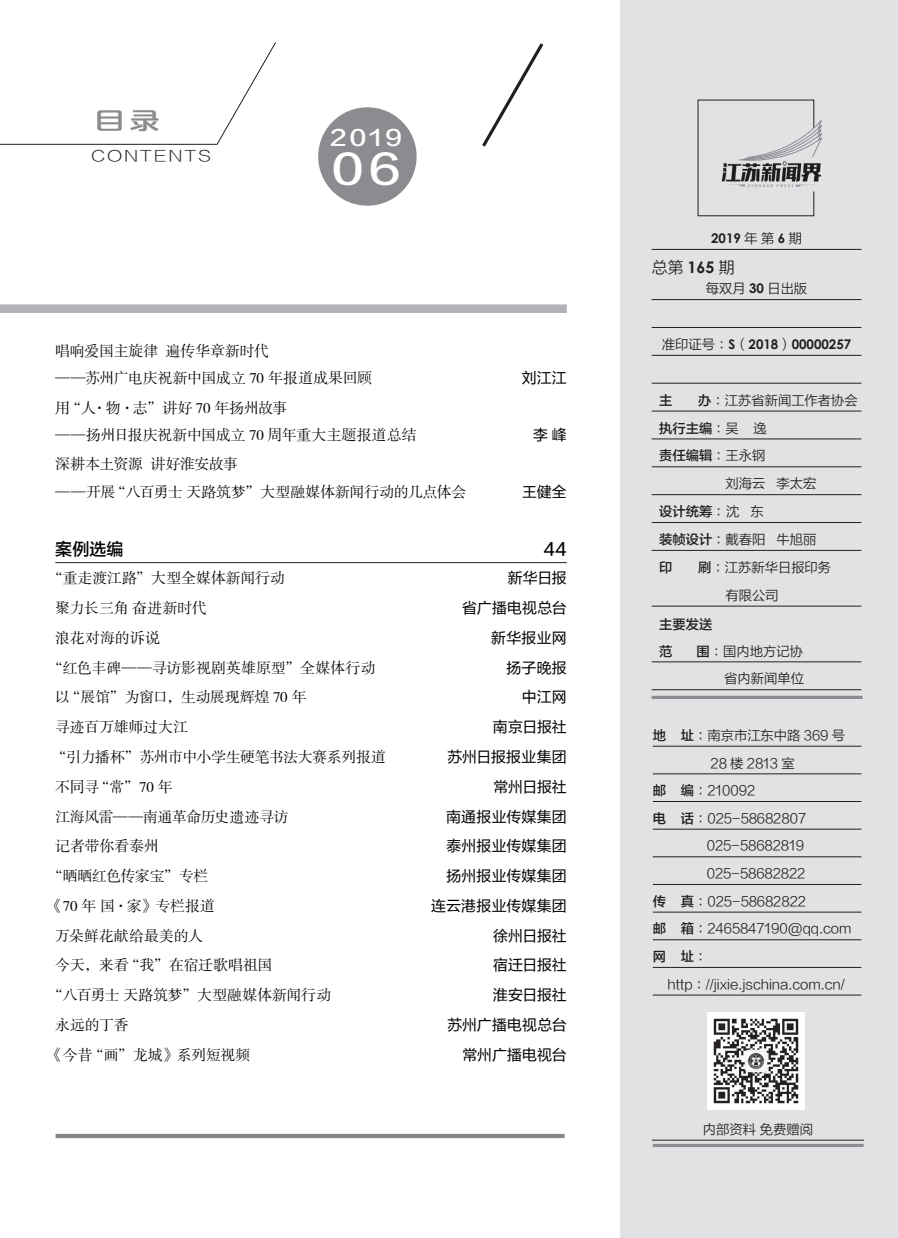
<style>
.page{position:relative;width:898px;height:1238px;background:#fff}
.page>*{position:absolute;margin:0;border:0;box-sizing:border-box;transform-origin:0 0}
.t1{font:40.35px "FZLTZHK XHRB GBK1 0";color:#fff;scale:1.2 1}
.t2{font:24.45px "FZPSZHJW XHRB GB1 0";color:#8a8c8f;scale:1.3 1}
.t3{font:21.3px "FZLTZHK XHRB GBK1 0";color:#fff;scale:1.2 1}
.cmgc-正文段落样式{font:16.95px "FZLTZHK XHRB GBK1 0";color:#030303}
.cmgc-正文段落样式-2{font:15.9px "FZLTXIHK XHRB GBK1 0";color:#231f20}
.cmgc-正文段落样式-3{font:14.85px "FZSSK GBK1 0";letter-spacing:-.015em;color:#030303}
.cmgc-正文段落样式-4{font:14.85px "FZLTHK XHRB GBK1 0";letter-spacing:.005em;color:#030303}
.cmgc-正文段落样式-5{font:14.85px "FZSSK GBK1 0";letter-spacing:.005em;color:#030303}
.t4{font:14.85px "FZLTXHK XHRB GBK1 0";letter-spacing:.1em;color:#231f20;scale:1.2 1}
.cmgc-目录段落样式线{font:13.35px/27.9px "FZLTXIHK XHRB GBK1 0";color:#231f20}
.cmgc-目录段落样式线-2{font:700 13.35px "Century Gothic";color:#231f20}
.cmgc-目录段落样式线-3{font:13.35px "FZLTZHK XHRB GBK1 0";color:#231f20}
.cmgc-目录段落样式下划线{font:13.35px "FZLTZHK XHRB GBK1 0";color:#231f20}
.s1{font-family:"FZLTXIHK XHRB GBK1 0";font-weight:400}
.s2{font-family:"Century Gothic";font-weight:700}
.s3{font-family:"FZLTZHK XHRB GBK1 0"}
.s4{font-family:"FZLTXIHK XHRB GBK1 0"}
</style>
<div class="page">
<div style="left:620px;top:0;width:277px;height:1237px;background:#e1e2e4"></div>
<svg style="left:651px;top:695px;width:211px;height:4px"></svg>
<hr style="left:652px;top:1143px;width:211px;height:3px;background:#8a8c8f">
<div style="left:56px;top:1133px;width:508px;height:5px;background:#868484"></div>
<hr style="left:651px;top:249px;width:210px;height:1px;background:#231f20">
<hr style="left:651px;top:299px;width:210px;height:1px;background:#231f20">
<hr style="left:651px;top:327px;width:210px;height:1px;background:#231f20">
<hr style="left:651px;top:355px;width:210px;height:1px;background:#231f20">
<hr style="left:651px;top:383px;width:210px;height:1px;background:#231f20">
<hr style="left:651px;top:411px;width:210px;height:1px;background:#231f20">
<hr style="left:651px;top:438px;width:210px;height:1px;background:#231f20">
<hr style="left:651px;top:466px;width:210px;height:1px;background:#231f20">
<hr style="left:651px;top:494px;width:210px;height:1px;background:#231f20">
<hr style="left:651px;top:522px;width:210px;height:1px;background:#231f20">
<hr style="left:651px;top:550px;width:210px;height:1px;background:#231f20">
<hr style="left:651px;top:606px;width:210px;height:1px;background:#231f20">
<hr style="left:651px;top:661px;width:210px;height:1px;background:#231f20">
<hr style="left:651px;top:689px;width:210px;height:1px;background:#231f20">
<hr style="left:652px;top:746px;width:209px;height:1px;background:#231f20">
<hr style="left:652px;top:773px;width:209px;height:1px;background:#231f20">
<hr style="left:652px;top:801px;width:209px;height:1px;background:#231f20">
<hr style="left:652px;top:828px;width:209px;height:1px;background:#231f20">
<hr style="left:652px;top:856px;width:209px;height:1px;background:#231f20">
<hr style="left:652px;top:884px;width:209px;height:1px;background:#231f20">
<hr style="left:652px;top:911px;width:209px;height:1px;background:#231f20">
<hr style="left:652px;top:939px;width:209px;height:1px;background:#231f20">
<hr style="left:652px;top:967px;width:209px;height:1px;background:#231f20">
<hr style="left:652px;top:994px;width:209px;height:1px;background:#231f20">
<div style="left:318px;top:107px;width:98px;height:99px;background:#8a8c8f;border-radius:50%"></div>
<div style="left:0;top:304px;width:566px;height:9px;background:#b2b3b7"></div>
<svg style="left:0;top:42px;width:276px;height:103px"></svg>
<svg style="left:482px;top:43px;width:62px;height:104px"></svg>
<svg style="left:697px;top:100px;width:125px;height:116px"></svg>
<hr style="left:651px;top:1139px;width:212px;height:1px;background:#231f20">
<img style="left:707px;top:1012px;width:97px;height:97px">
<hr style="left:55px;top:562px;width:511px;height:1px;background:#231f20">
<p class="t2" style="left:94px;top:107px;width:53px">目录</p>
<p class="t4" style="left:91px;top:147px;width:102px">CONTENTS</p>
<p class="t3" style="left:330px;top:125px;width:61px">2019</p>
<p class="t1" style="left:331px;top:147px;width:60px">06</p>
<p class="cmgc-正文段落样式-3" style="left:55px;top:343px;width:215px">唱响爱国主旋律 遍传华章新时代</p>
<p class="cmgc-正文段落样式-3" style="left:55px;top:370px;width:318px">——苏州广电庆祝新中国成立 70 年报道成果回顾</p>
<p class="cmgc-正文段落样式-4" style="left:521px;top:369px;width:47px">刘江江</p>
<p class="cmgc-正文段落样式-3" style="left:55px;top:400px;width:233px">用“人·物·志”讲好 70 年扬州故事</p>
<p class="cmgc-正文段落样式-3" style="left:55px;top:427px;width:363px">——扬州日报庆祝新中国成立 70 周年重大主题报道总结</p>
<p class="cmgc-正文段落样式-4" style="left:533px;top:426px;width:35px">李峰</p>
<p class="cmgc-正文段落样式-3" style="left:55px;top:456px;width:184px">深耕本土资源 讲好淮安故事</p>
<p class="cmgc-正文段落样式-3" style="left:55px;top:484px;width:412px">——开展“八百勇士 天路筑梦”大型融媒体新闻行动的几点体会</p>
<p class="cmgc-正文段落样式-4" style="left:522px;top:483px;width:46px">王健全</p>
<p class="cmgc-正文段落样式" style="left:55px;top:540px;width:70px">案例选编</p>
<p class="cmgc-正文段落样式" style="left:543px;top:540px;width:24px">44</p>
<p class="cmgc-正文段落样式-3" style="left:48px;top:570px;width:239px">“重走渡江路”大型全媒体新闻行动</p>
<p class="cmgc-正文段落样式-4" style="left:507px;top:570px;width:60px">新华日报</p>
<p class="cmgc-正文段落样式-3" style="left:55px;top:600px;width:153px">聚力长三角 奋进新时代</p>
<p class="cmgc-正文段落样式-4" style="left:462px;top:599px;width:106px">省广播电视总台</p>
<p class="cmgc-正文段落样式-5" style="left:55px;top:630px;width:106px">浪花对海的诉说</p>
<p class="cmgc-正文段落样式-4" style="left:491px;top:629px;width:77px">新华报业网</p>
<p class="cmgc-正文段落样式-5" style="left:48px;top:659px;width:329px">“红色丰碑——寻访影视剧英雄原型”全媒体行动</p>
<p class="cmgc-正文段落样式-4" style="left:506px;top:659px;width:62px">扬子晚报</p>
<p class="cmgc-正文段落样式-3" style="left:55px;top:689px;width:253px">以“展馆”为窗口，生动展现辉煌 70 年</p>
<p class="cmgc-正文段落样式-4" style="left:521px;top:689px;width:46px">中江网</p>
<p class="cmgc-正文段落样式-3" style="left:55px;top:719px;width:134px">寻迹百万雄师过大江</p>
<p class="cmgc-正文段落样式-4" style="left:492px;top:718px;width:75px">南京日报社</p>
<p class="cmgc-正文段落样式-3" style="left:51px;top:749px;width:336px">“引力播杯”苏州市中小学生硬笔书法大赛系列报道</p>
<p class="cmgc-正文段落样式-4" style="left:447px;top:748px;width:121px">苏州日报报业集团</p>
<p class="cmgc-正文段落样式-3" style="left:55px;top:779px;width:119px">不同寻“常”70 年</p>
<p class="cmgc-正文段落样式-4" style="left:493px;top:778px;width:75px">常州日报社</p>
<p class="cmgc-正文段落样式-3" style="left:55px;top:808px;width:234px">江海风雷——南通革命历史遗迹寻访</p>
<p class="cmgc-正文段落样式-4" style="left:446px;top:808px;width:122px">南通报业传媒集团</p>
<p class="cmgc-正文段落样式-3" style="left:55px;top:838px;width:105px">记者带你看泰州</p>
<p class="cmgc-正文段落样式-4" style="left:446px;top:838px;width:122px">泰州报业传媒集团</p>
<p class="cmgc-正文段落样式-3" style="left:48px;top:868px;width:162px">“晒晒红色传家宝”专栏</p>
<p class="cmgc-正文段落样式-4" style="left:446px;top:867px;width:122px">扬州报业传媒集团</p>
<p class="cmgc-正文段落样式-3" style="left:48px;top:898px;width:169px">《70 年 国·家》专栏报道</p>
<p class="cmgc-正文段落样式-4" style="left:431px;top:897px;width:137px">连云港报业传媒集团</p>
<p class="cmgc-正文段落样式-5" style="left:55px;top:927px;width:149px">万朵鲜花献给最美的人</p>
<p class="cmgc-正文段落样式-4" style="left:493px;top:927px;width:75px">徐州日报社</p>
<p class="cmgc-正文段落样式-3" style="left:55px;top:957px;width:218px">今天，来看“我”在宿迁歌唱祖国</p>
<p class="cmgc-正文段落样式-4" style="left:493px;top:957px;width:75px">宿迁日报社</p>
<p class="cmgc-正文段落样式-3" style="left:48px;top:987px;width:285px">“八百勇士 天路筑梦”大型融媒体新闻行动</p>
<p class="cmgc-正文段落样式-4" style="left:492px;top:986px;width:75px">淮安日报社</p>
<p class="cmgc-正文段落样式-3" style="left:55px;top:1017px;width:75px">永远的丁香</p>
<p class="cmgc-正文段落样式-4" style="left:447px;top:1016px;width:121px">苏州广播电视总台</p>
<p class="cmgc-正文段落样式-3" style="left:48px;top:1046px;width:204px">《今昔“画”龙城》系列短视频</p>
<p class="cmgc-正文段落样式-4" style="left:462px;top:1046px;width:106px">常州广播电视台</p>
<p class="cmgc-目录段落样式线-2" style="left:711px;top:228px;width:92px">2019 <span class="s1">年 第</span> 6 <span class="s1">期</span></p>
<p class="cmgc-正文段落样式-2" style="left:651px;top:259px;width:85px">总第 <span class="s2">165</span> 期</p>
<p class="cmgc-目录段落样式线" style="left:705px;top:275px;width:103px">每双月 <span class="s2">30</span> 日出版</p>
<p class="cmgc-目录段落样式线-2" style="left:661px;top:334px;width:191px"><span class="s1">准印证号：</span>S<span class="s1">（</span>2018<span class="s1">）</span>00000257</p>
<p class="cmgc-目录段落样式线-3" style="left:659px;top:393px;width:15px">主</p>
<p class="cmgc-目录段落样式线" style="left:698px;top:386px;width:161px"><span class="s3">办</span>：江苏省新闻工作者协会</p>
<p class="cmgc-目录段落样式线-3" style="left:659px;top:420px;width:109px">执行主编<span class="s4">：吴 逸</span></p>
<p class="cmgc-目录段落样式线-3" style="left:658px;top:448px;width:108px">责任编辑<span class="s4">：王永钢</span></p>
<p class="cmgc-目录段落样式线" style="left:725px;top:470px;width:92px">刘海云 李太宏</p>
<p class="cmgc-目录段落样式线-3" style="left:659px;top:504px;width:106px">设计统筹<span class="s4">：沈 东</span></p>
<p class="cmgc-目录段落样式线" style="left:659px;top:526px;width:159px"><span class="s3">装帧设计</span>：戴春阳 牛旭丽</p>
<p class="cmgc-目录段落样式线-3" style="left:658px;top:560px;width:15px">印</p>
<p class="cmgc-目录段落样式线" style="left:725px;top:553px;width:107px;text-indent:-27px"><span class="s3">刷</span>：江苏新华日报印务有限公司</p>
<p class="cmgc-目录段落样式下划线" style="left:658px;top:617px;width:55px">主要发送</p>
<p class="cmgc-目录段落样式线-3" style="left:659px;top:643px;width:15px">范</p>
<p class="cmgc-目录段落样式线" style="left:696px;top:637px;width:108px"><span class="s3">围</span>：国内地方记协</p>
<p class="cmgc-目录段落样式线" style="left:724px;top:665px;width:81px">省内新闻单位</p>
<p class="cmgc-目录段落样式线" style="left:652px;top:721px;width:194px"><span class="s3">地 址</span>：南京市江东中路 369 号</p>
<p class="cmgc-目录段落样式线" style="left:710px;top:749px;width:86px">28 楼 2813 室</p>
<p class="cmgc-目录段落样式线" style="left:652px;top:777px;width:104px"><span class="s3">邮 编</span>：210092</p>
<p class="cmgc-目录段落样式线" style="left:652px;top:804px;width:155px"><span class="s3">电 话</span>：025-58682807</p>
<p class="cmgc-目录段落样式线" style="left:706px;top:832px;width:99px">025-58682819</p>
<p class="cmgc-目录段落样式线" style="left:706px;top:859px;width:100px">025-58682822</p>
<p class="cmgc-目录段落样式线" style="left:652px;top:887px;width:155px"><span class="s3">传 真</span>：025-58682822</p>
<p class="cmgc-目录段落样式线" style="left:652px;top:915px;width:200px"><span class="s3">邮 箱</span>：2465847190@qq.com</p>
<p class="cmgc-目录段落样式线-3" style="left:652px;top:949px;width:59px">网 址<span class="s4">：</span></p>
<p class="cmgc-目录段落样式线" style="left:667px;top:970px;width:178px">http ：//jixie.jschina.com.cn/</p>
<p class="cmgc-目录段落样式线" style="left:702px;top:1115px;width:111px">内部资料 免费赠阅</p>
</div>
